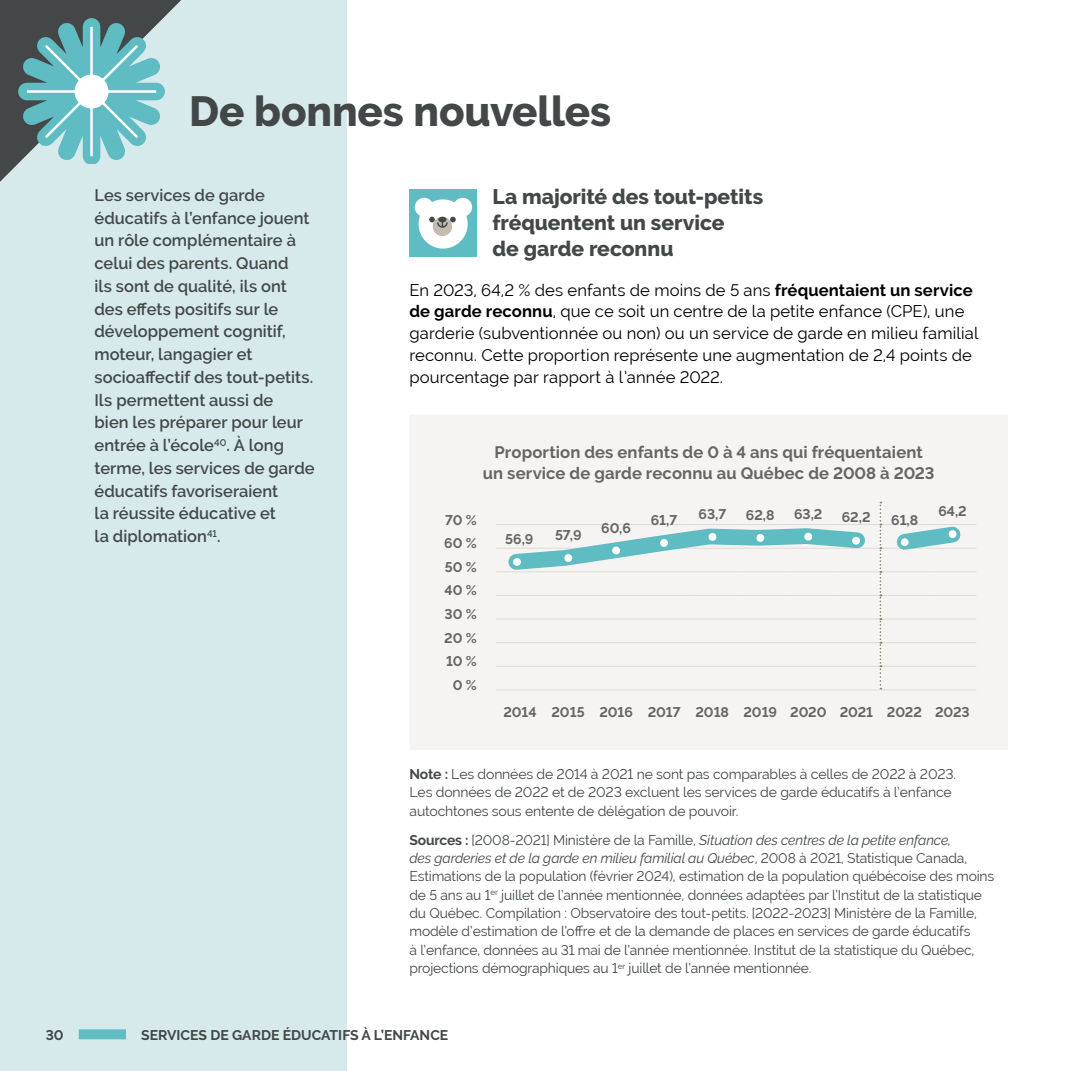
<style>
.page{position:relative;width:1071px;height:1071px;background:#fff}
.page>*{position:absolute;margin:0;border:0;box-sizing:border-box;transform-origin:0 0}
.t1{font:800 42px "Raleway";letter-spacing:-.005em;color:#434747}
.t2{font:800 21px/26.2px "Raleway";letter-spacing:-.005em;color:#434747}
.t3{font:600 16.62px/22.8px "Raleway";letter-spacing:.005em;color:#434747}
.t4{font:16.62px/21.9px "Raleway";letter-spacing:.005em;color:#000}
.Graphique-Titre{font:700 16.62px/21px "Raleway";letter-spacing:.01em;color:#666565;text-align:center}
.Graphique-note{font:14px/18.4px "Raleway";letter-spacing:-.01em;color:#434747}
.Graphique-Axe_X{font:700 14px "Raleway";letter-spacing:-.005em;color:#666565}
.Pourcentage_-_sur_bande_ou_ligne{font:700 14px "Raleway";color:#666565}
.t5{font:700 14px "Raleway";color:#434747}
.Graphique-Axe_Y{font:700 14px "Raleway";letter-spacing:-.005em;color:#666565}
.s1{font-weight:700}
.s2{font-style:italic}
</style>
<div class="page">
<div style="left:0;top:0;width:346px;height:1071px;background:#d6eaeb"></div>
<svg style="left:0;top:0;width:181px;height:182px"></svg>
<div style="left:75px;top:75px;width:34px;height:33px;background:#fff;border-radius:50%"></div>
<div style="left:410px;top:415px;width:598px;height:335px;background:#f6f4f2"></div>
<hr style="left:496px;top:524px;width:48px;height:1px;background:#dfdbd3">
<hr style="left:928px;top:524px;width:48px;height:1px;background:#dfdbd3">
<hr style="left:496px;top:548px;width:48px;height:1px;background:#dfdbd3">
<hr style="left:928px;top:548px;width:48px;height:1px;background:#dfdbd3">
<hr style="left:496px;top:571px;width:48px;height:1px;background:#dfdbd3">
<hr style="left:928px;top:571px;width:48px;height:1px;background:#dfdbd3">
<hr style="left:496px;top:595px;width:48px;height:1px;background:#dfdbd3">
<hr style="left:928px;top:595px;width:48px;height:1px;background:#dfdbd3">
<hr style="left:496px;top:619px;width:48px;height:1px;background:#dfdbd3">
<hr style="left:928px;top:619px;width:48px;height:1px;background:#dfdbd3">
<hr style="left:496px;top:642px;width:48px;height:1px;background:#dfdbd3">
<hr style="left:928px;top:642px;width:48px;height:1px;background:#dfdbd3">
<hr style="left:496px;top:666px;width:48px;height:1px;background:#dfdbd3">
<hr style="left:928px;top:666px;width:48px;height:1px;background:#dfdbd3">
<hr style="left:496px;top:689px;width:48px;height:1px;background:#dfdbd3">
<hr style="left:544px;top:689px;width:48px;height:1px;background:#dfdbd3">
<hr style="left:592px;top:689px;width:48px;height:1px;background:#dfdbd3">
<hr style="left:640px;top:689px;width:48px;height:1px;background:#dfdbd3">
<hr style="left:688px;top:689px;width:48px;height:1px;background:#dfdbd3">
<hr style="left:736px;top:689px;width:48px;height:1px;background:#dfdbd3">
<hr style="left:784px;top:689px;width:48px;height:1px;background:#dfdbd3">
<hr style="left:832px;top:689px;width:48px;height:1px;background:#dfdbd3">
<hr style="left:880px;top:689px;width:48px;height:1px;background:#dfdbd3">
<hr style="left:928px;top:689px;width:48px;height:1px;background:#dfdbd3">
<svg style="left:499px;top:502px;width:471px;height:187px"></svg>
<div style="left:513px;top:558px;width:8px;height:8px;background:#fff;border-radius:50%"></div>
<div style="left:564px;top:554px;width:8px;height:8px;background:#fff;border-radius:50%"></div>
<div style="left:612px;top:547px;width:8px;height:7px;background:#fff;border-radius:50%"></div>
<div style="left:660px;top:539px;width:8px;height:8px;background:#fff;border-radius:50%"></div>
<div style="left:709px;top:533px;width:7px;height:8px;background:#fff;border-radius:50%"></div>
<div style="left:756px;top:534px;width:8px;height:8px;background:#fff;border-radius:50%"></div>
<div style="left:804px;top:533px;width:8px;height:8px;background:#fff;border-radius:50%"></div>
<div style="left:852px;top:537px;width:8px;height:8px;background:#fff;border-radius:50%"></div>
<div style="left:901px;top:538px;width:8px;height:8px;background:#fff;border-radius:50%"></div>
<div style="left:949px;top:530px;width:8px;height:8px;background:#fff;border-radius:50%"></div>
<div style="left:410px;top:189px;width:67px;height:68px;background:#5ebcc2"></div>
<div style="left:419px;top:199px;width:49px;height:50px;background:#fff;border-radius:50%"></div>
<div style="left:415px;top:198px;width:19px;height:19px;background:#fff;border-radius:50%"></div>
<div style="left:453px;top:198px;width:19px;height:19px;background:#fff;border-radius:50%"></div>
<div style="left:433px;top:217px;width:19px;height:19px;background:#c2bcb1;border-radius:50%"></div>
<svg style="left:429px;top:217px;width:27px;height:12px"></svg>
<div style="left:79px;top:1029px;width:47px;height:10px;background:#5ebcc2"></div>
<h2 class="t1" style="left:189px;top:87px;width:424px">De bonnes nouvelles</h2>
<p class="t3" style="left:94px;top:184px;width:222px">Les services de garde éducatifs à l’enfance jouent un rôle complémentaire à celui des parents. Quand<br>ils sont de qualité, ils ont des effets positifs sur le développement cognitif, moteur, langagier et socioaffectif des tout-petits.<br>Ils permettent aussi de<br>bien les préparer pour leur entrée à l’école<sup>40</sup>. À long terme, les services de garde éducatifs favoriseraient<br>la réussite éducative et<br>la diplomation<sup>41</sup>.</p>
<h5 class="t2" style="left:493px;top:184px;width:272px">La majorité des tout-petits fréquentent un service<br>de garde reconnu</h5>
<p class="t4" style="left:410px;top:279px;width:570px">En 2023, 64,2 % des enfants de moins de 5 ans <span class="s1">fréquentaient un service de garde reconnu</span>, que ce soit un centre de la petite enfance (CPE), une garderie (subventionnée ou non) ou un service de garde en milieu familial reconnu. Cette proportion représente une augmentation de 2,4 points de pourcentage par rapport à l’année 2022.</p>
<p class="Graphique-Titre" style="left:483px;top:442px;width:453px">Proportion des enfants de 0 à 4 ans qui fréquentaient un service de garde reconnu au Québec de 2008 à 2023</p>
<p class="Pourcentage_-_sur_bande_ou_ligne" style="left:938px;top:503px;width:30px">64,2</p>
<p class="Pourcentage_-_sur_bande_ou_ligne" style="left:651px;top:512px;width:28px">61,7</p>
<p class="Pourcentage_-_sur_bande_ou_ligne" style="left:699px;top:506px;width:29px">63,7</p>
<p class="Pourcentage_-_sur_bande_ou_ligne" style="left:746px;top:507px;width:30px">62,8</p>
<p class="Pourcentage_-_sur_bande_ou_ligne" style="left:794px;top:506px;width:30px">63,2</p>
<p class="Pourcentage_-_sur_bande_ou_ligne" style="left:842px;top:509px;width:30px">62,2</p>
<p class="Pourcentage_-_sur_bande_ou_ligne" style="left:891px;top:512px;width:29px">61,8</p>
<p class="Graphique-Axe_Y" style="left:445px;top:512px;width:33px">70 %</p>
<p class="Graphique-Axe_Y" style="left:444px;top:535px;width:34px">60 %</p>
<p class="Graphique-Axe_Y" style="left:445px;top:559px;width:34px">50 %</p>
<p class="Graphique-Axe_Y" style="left:444px;top:583px;width:34px">40 %</p>
<p class="Graphique-Axe_Y" style="left:445px;top:606px;width:34px">30 %</p>
<p class="Graphique-Axe_Y" style="left:444px;top:630px;width:34px">20 %</p>
<p class="Graphique-Axe_Y" style="left:446px;top:653px;width:32px">10 %</p>
<p class="Graphique-Axe_Y" style="left:453px;top:677px;width:26px">0 %</p>
<p class="Pourcentage_-_sur_bande_ou_ligne" style="left:601px;top:520px;width:31px">60,6</p>
<p class="Pourcentage_-_sur_bande_ou_ligne" style="left:505px;top:531px;width:30px">56,9</p>
<p class="Pourcentage_-_sur_bande_ou_ligne" style="left:555px;top:527px;width:28px">57,9</p>
<p class="Graphique-Axe_X" style="left:503px;top:704px;width:35px">2014</p>
<p class="Graphique-Axe_X" style="left:552px;top:704px;width:35px">2015</p>
<p class="Graphique-Axe_X" style="left:599px;top:704px;width:35px">2016</p>
<p class="Graphique-Axe_X" style="left:648px;top:704px;width:35px">2017</p>
<p class="Graphique-Axe_X" style="left:695px;top:704px;width:35px">2018</p>
<p class="Graphique-Axe_X" style="left:744px;top:704px;width:35px">2019</p>
<p class="Graphique-Axe_X" style="left:790px;top:704px;width:38px">2020</p>
<p class="Graphique-Axe_X" style="left:840px;top:704px;width:35px">2021</p>
<p class="Graphique-Axe_X" style="left:887px;top:704px;width:37px">2022</p>
<p class="Graphique-Axe_X" style="left:935px;top:704px;width:36px">2023</p>
<p class="Graphique-note" style="left:410px;top:765px;width:548px"><span class="s1">Note :</span> Les données de 2014 à 2021 ne sont pas comparables à celles de 2022 à 2023.<br>Les données de 2022 et de 2023 excluent les services de garde éducatifs à l’enfance autochtones sous entente de délégation de pouvoir.</p>
<p class="Graphique-note" style="left:410px;top:830px;width:586px"><span class="s1">Sources :</span> [2008-2021] Ministère de la Famille, <span class="s2">Situation des centres de la petite enfance,<br>des garderies et de la garde en milieu familial au Québec</span>, 2008 à 2021, Statistique Canada, Estimations de la population (février 2024), estimation de la population québécoise des moins de 5 ans au 1<sup>er</sup> juillet de l’année mentionnée, données adaptées par l’Institut de la statistique du Québec. Compilation : Observatoire des tout-petits. [2022-2023] Ministère de la Famille, modèle d’estimation de l’offre et de la demande de places en services de garde éducatifs<br>à l’enfance, données au 31 mai de l’année mentionnée. Institut de la statistique du Québec, projections démographiques au 1<sup>er</sup> juillet de l’année mentionnée.</p>
<h3 class="t5" style="left:46px;top:1027px;width:20px">30</h3>
<h3 class="t5" style="left:141px;top:1027px;width:309px">SERVICES DE GARDE ÉDUCATIFS À L’ENFANCE</h3>
</div>
